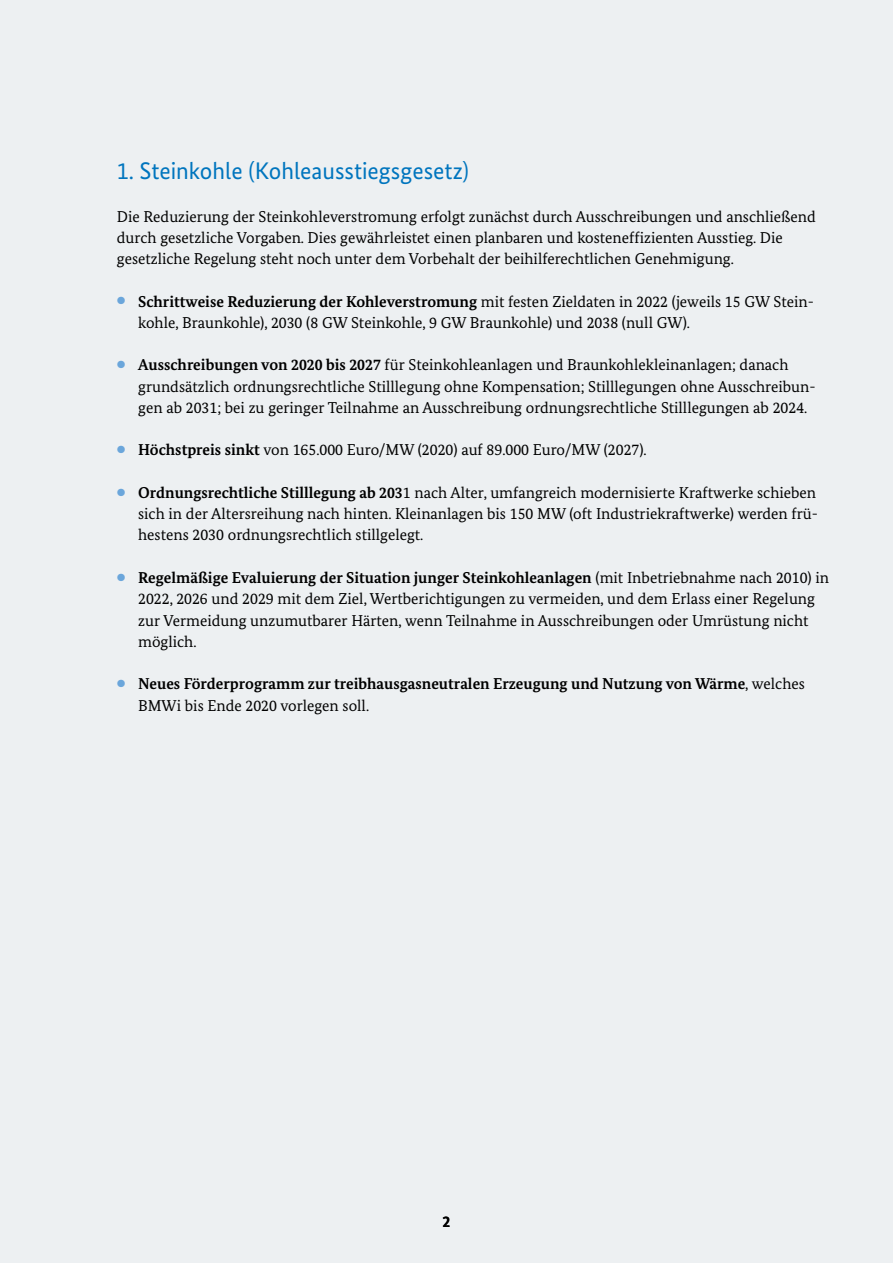
<style>
.page{position:relative;width:893px;height:1263px;background:#edf0f2}
.page>*{position:absolute;margin:0;border:0;box-sizing:border-box;transform-origin:0 0}
.t1{font:24px "Bundes Sans";color:#0075be}
.t2{font:15.75px/21.3px "Bundes Serif";color:#000}
.t3{font:700 15.75px/21.3px "Bundes Serif";color:#000}
.t4{font:700 15.75px "Bundes Sans";color:#000}
.s1{font-family:"European Pi Three";font-size:10.5px;color:#6ba6db}
.s2{font-weight:700}
.s3{font-family:"European Pi Three";font-weight:400;font-size:10.5px;color:#6ba6db}
.s4{font-weight:400}
</style>
<div class="page">
<h2 class="t1" style="left:117px;top:156px;width:354px">1. Steinkohle (Kohleausstiegsgesetz)</h2>
<p class="t2" style="left:117px;top:205px;width:700px">Die Reduzierung der Steinkohleverstromung erfolgt zunächst durch Ausschreibungen und anschließend durch gesetzliche Vorgaben. Dies gewährleistet einen planbaren und kosteneffizienten Ausstieg. Die gesetzliche Regelung steht noch unter dem Vorbehalt der beihilferechtlichen Genehmigung.</p>
<p class="t2" style="left:138px;top:290px;width:677px;text-indent:-21px"><span class="s1">•</span> <span class="s2">Schrittweise Reduzierung der Kohleverstromung</span> mit festen Zieldaten in 2022 (jeweils 15 GW Stein&shy;kohle, Braunkohle), 2030 (8 GW Steinkohle, 9 GW Braunkohle) und 2038 (null GW).</p>
<p class="t2" style="left:138px;top:354px;width:679px;text-indent:-21px"><span class="s1">•</span> <span class="s2">Ausschreibungen von 2020 bis 2027</span> für Steinkohleanlagen und Braunkohlekleinanlagen; danach grundsätzlich ordnungsrechtliche Stilllegung ohne Kompensation; Stilllegungen ohne Ausschreibun&shy;gen ab 2031; bei zu geringer Teilnahme an Ausschreibung ordnungsrechtliche Stilllegungen ab 2024.</p>
<p class="t2" style="left:117px;top:439px;width:531px"><span class="s1">•</span> <span class="s2">Höchstpreis sinkt</span> von 165.000 Euro/MW (2020) auf 89.000 Euro/MW (2027).</p>
<p class="t2" style="left:138px;top:482px;width:681px;text-align:justify;text-indent:-21px"><span class="s1">•</span> <span class="s2">Ordnungsrechtliche Stilllegung ab 203</span>1 nach Alter, umfangreich modernisierte Kraftwerke schieben sich in der Altersreihung nach hinten. Kleinanlagen bis 150 MW (oft Industriekraftwerke) werden frü&shy;hestens 2030 ordnungsrechtlich stillgelegt.</p>
<p class="t2" style="left:138px;top:567px;width:692px;text-indent:-21px"><span class="s1">•</span> <span class="s2">Regelmäßige Evaluierung der Situation junger Steinkohleanlagen</span> (mit Inbetriebnahme nach 2010) in 2022, 2026 und 2029 mit dem Ziel, Wertberichtigungen zu vermeiden, und dem Erlass einer Regelung zur Vermeidung unzumutbarer Härten, wenn Teilnahme in Ausschreibungen oder Umrüstung nicht möglich.</p>
<p class="t3" style="left:138px;top:673px;width:668px;text-indent:-21px"><span class="s3">•</span> Neues Förderprogramm zur treibhausgasneutralen Erzeugung und Nutzung von Wärme<span class="s4">, welches<br>BMWi bis Ende 2020 vorlegen soll.</span></p>
<p class="t4" style="left:443px;top:1212px;width:9px">2</p>
</div>
